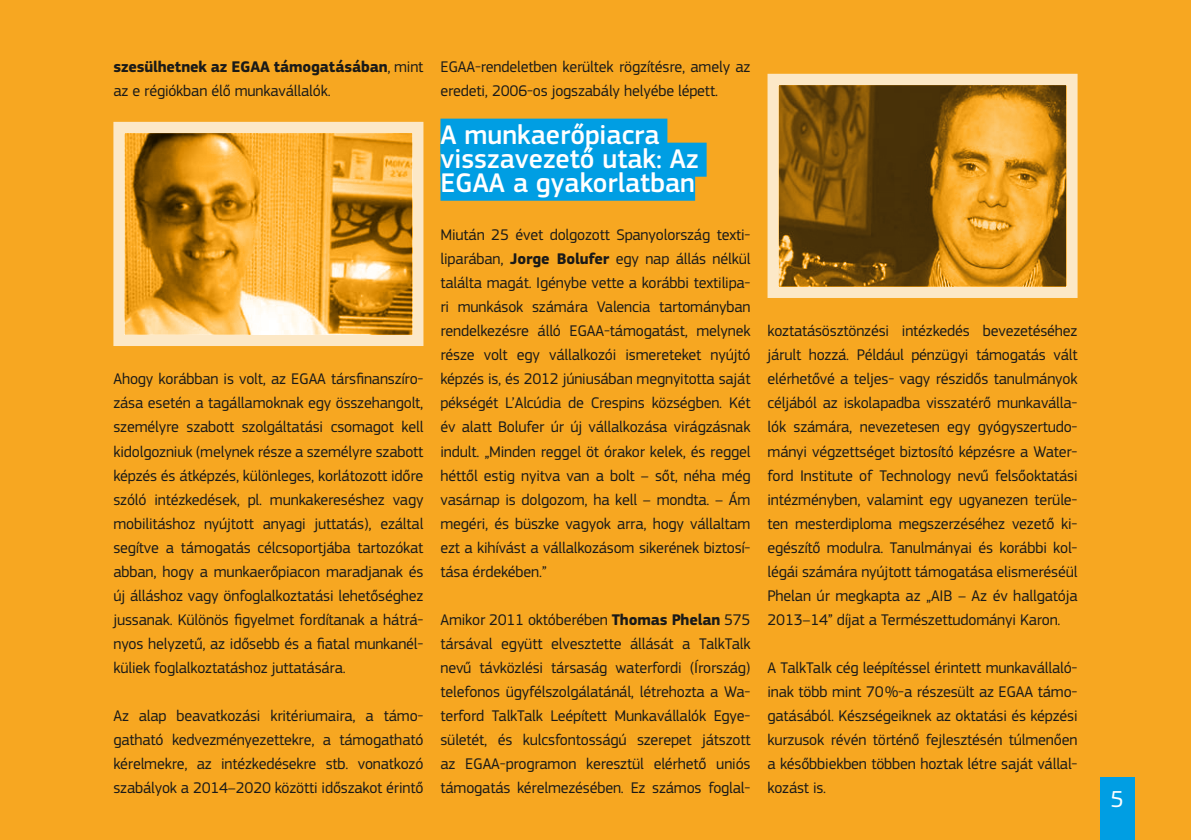
<style>
.page{position:relative;width:1191px;height:840px;background:#fff}
.page>*{position:absolute;margin:0;border:0;box-sizing:border-box;transform-origin:0 0}
.t1{font:500 28px/24px "EC Square Sans Pro";color:#fff}
.t2{font:24px "EC Square Sans Pro";color:#fff}
.Body{font:16px/24px "EC Square Sans Pro";letter-spacing:-.01em;color:#1a1a18;text-align:justify}
.s1{font-weight:700}
</style>
<div class="page">
<div style="left:0;top:0;width:1191px;height:839px;background:#f7a721"></div>
<div style="left:1100px;top:777px;width:34px;height:62px;background:#009ee3"></div>
<div style="left:440px;top:118px;width:227px;height:35px;background:#009ee3"></div>
<div style="left:440px;top:142px;width:266px;height:35px;background:#009ee3"></div>
<div style="left:440px;top:166px;width:255px;height:35px;background:#009ee3"></div>
<svg style="left:113px;top:121px;width:311px;height:225px"></svg>
<img style="left:779px;top:86px;width:286px;height:200px">
<div style="left:767px;top:74px;width:310px;height:224px;border:11px solid #fff"></div>
<p class="Body" style="left:113px;top:55px;width:311px"><span class="s1">szesülhetnek az EGAA támogatásában</span>, mint az e régiókban élő munkavállalók.</p>
<p class="Body" style="left:113px;top:367px;width:311px">Ahogy korábban is volt, az EGAA társfinanszíro&shy;zása esetén a tagállamoknak egy összehangolt, személyre szabott szolgáltatási csomagot kell kidolgozniuk (melynek része a személyre szabott képzés és átképzés, különleges, korlátozott időre szóló intézkedések, pl. munkakereséshez vagy mobilitáshoz nyújtott anyagi juttatás), ezáltal segítve a támogatás célcsoportjába tartozókat abban, hogy a munkaerőpiacon maradjanak és új álláshoz vagy önfoglalkoztatási lehetőséghez jussanak. Különös figyelmet fordítanak a hátrá&shy;nyos helyzetű, az idősebb és a fiatal munkanél&shy;küliek foglalkoztatáshoz juttatására.</p>
<p class="Body" style="left:113px;top:703px;width:311px">Az alap beavatkozási kritériumaira, a támo&shy;gatható kedvezményezettekre, a támogatható kérelmekre, az intézkedésekre stb. vonatkozó szabályok a 2014–2020 közötti időszakot érintő</p>
<p class="Body" style="left:440px;top:55px;width:311px">EGAA-rendeletben kerültek rögzítésre, amely az eredeti, 2006-os jogszabály helyébe lépett.</p>
<h3 class="t1" style="left:440px;top:123px;width:260px">A munkaerőpiacra visszavezető utak: Az<br>EGAA a gyakorlatban</h3>
<p class="Body" style="left:440px;top:223px;width:311px">Miután 25 évet dolgozott Spanyolország texti&shy;liparában, <span class="s1">Jorge Bolufer</span> egy nap állás nélkül találta magát. Igénybe vette a korábbi textilipa&shy;ri munkások számára Valencia tartományban rendelkezésre álló EGAA-támogatást, melynek része volt egy vállalkozói ismereteket nyújtó képzés is, és 2012 júniusában megnyitotta saját pékségét L’Alcúdia de Crespins községben. Két év alatt Bolufer úr új vállalkozása virágzásnak indult. „Minden reggel öt órakor kelek, és reggel héttől estig nyitva van a bolt – sőt, néha még vasárnap is dolgozom, ha kell – mondta. – Ám megéri, és büszke vagyok arra, hogy vállaltam ezt a kihívást a vállalkozásom sikerének biztosí&shy;tása érdekében.”</p>
<p class="Body" style="left:440px;top:607px;width:311px">Amikor 2011 októberében <span class="s1">Thomas Phelan</span> 575 társával együtt elvesztette állását a TalkTalk nevű távközlési társaság waterfordi (Írország) telefonos ügyfélszolgálatánál, létrehozta a Wa&shy;terford TalkTalk Leépített Munkavállalók Egye&shy;sületét, és kulcsfontosságú szerepet játszott az EGAA-programon keresztül elérhető uniós támogatás kérelmezésében. Ez számos foglal-</p>
<p class="Body" style="left:767px;top:319px;width:311px">koztatásösztönzési intézkedés bevezetéséhez járult hozzá. Például pénzügyi támogatás vált elérhetővé a teljes- vagy részidős tanulmányok céljából az iskolapadba visszatérő munkaválla&shy;lók számára, nevezetesen egy gyógyszertudo&shy;mányi végzettséget biztosító képzésre a Water&shy;ford Institute of Technology nevű felsőoktatási intézményben, valamint egy ugyanezen terüle&shy;ten mesterdiploma megszerzéséhez vezető ki&shy;egészítő modulra. Tanulmányai és korábbi kol&shy;légái számára nyújtott támogatása elismeréséül Phelan úr megkapta az „AIB – Az év hallgatója 2013–14” díjat a Természettudományi Karon.</p>
<p class="Body" style="left:767px;top:655px;width:311px">A TalkTalk cég leépítéssel érintett munkavállaló&shy;inak több mint 70%-a részesült az EGAA támo&shy;gatásából. Készségeiknek az oktatási és képzési kurzusok révén történő fejlesztésén túlmenően a későbbiekben többen hoztak létre saját vállal&shy;kozást is.</p>
<h2 class="t2" style="left:1110px;top:784px;width:15px">5</h2>
</div>
